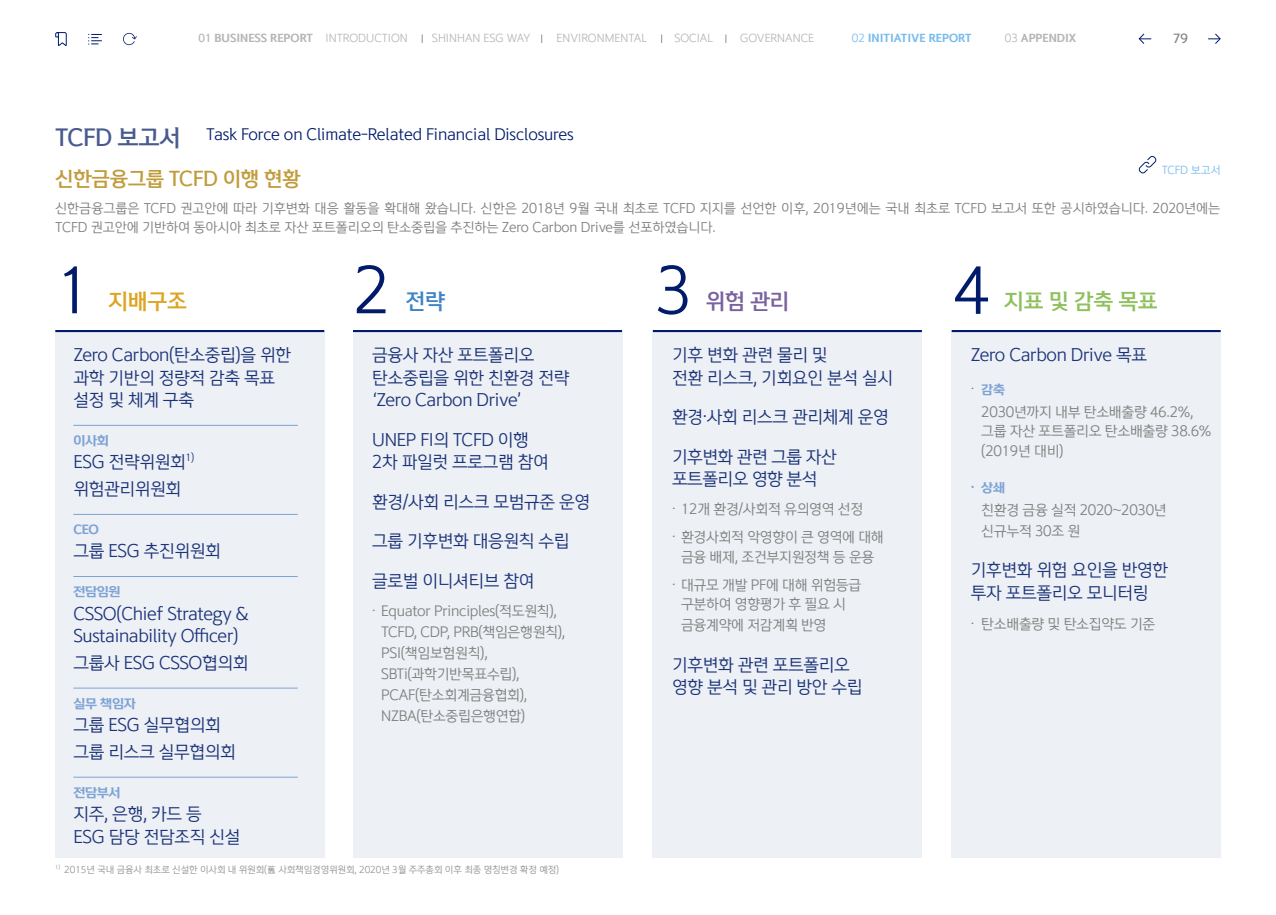
<style>
.page{position:relative;width:1276px;height:915px;background:#fff}
.page>*{position:absolute;margin:0;border:0;box-sizing:border-box;transform-origin:0 0}
.t1{font:300 60px "One Shinhan";color:#011b6a}
.t2{font:500 21px "One Shinhan";color:#8ec05b}
.t3{font:500 21px "One Shinhan";color:#dda421}
.t4{font:500 21px "One Shinhan";color:#7a619f}
.t5{font:500 21px "One Shinhan";color:#3f84c6}
.t6{font:500 19.5px "One Shinhan";letter-spacing:-.02em;color:#c19c3c}
.t7{font:300 16.5px/22.5px "One Shinhan";letter-spacing:-.02em;color:#1a3279}
.t8{font:300 15px "One Shinhan";letter-spacing:-.01em;color:#011b6a}
.t9{font:300 13.5px/21px "One Shinhan";letter-spacing:-.02em;color:#7e7f7e}
.t10{font:300 12.75px/19.5px "One Shinhan";letter-spacing:-.01em;color:#7e7f7e}
.t11{font:700 12px "One Shinhan";letter-spacing:-.02em;color:#7ea3d6}
.t12{font:500 12px "One Shinhan";color:#858585}
.t13{font:300 10.5px "One Shinhan";color:#b5b6b6}
.t14{font:700 10.5px "One Shinhan";color:#b5b6b6}
.t15{font:700 10.5px "One Shinhan";color:#78bced}
.t16{font:300 10.5px "One Shinhan";letter-spacing:-.01em;color:#78bced}
.t17{font:300 9.6px "One Shinhan";color:#1a3279}
.t18{font:300 9px "One Shinhan";letter-spacing:-.01em;color:#939393}
.t19{font:300 5.25px "One Shinhan";color:#939393}
.s1{font-weight:500}
.s2{font-weight:300}
.s3{font-weight:500;font-size:22.5px;color:#495a8f}
.s4{font-weight:300;font-size:13.5px;color:#7e7f7e}
</style>
<div class="page">
<svg style="left:55px;top:32px;width:12px;height:14px"></svg>
<svg style="left:123px;top:33px;width:14px;height:12px"></svg>
<svg style="left:88px;top:34px;width:14px;height:11px"></svg>
<div style="left:653px;top:331px;width:269px;height:526px;background:#edf0f4"></div>
<div style="left:951px;top:331px;width:269px;height:526px;background:#edf0f4"></div>
<div style="left:55px;top:331px;width:269px;height:526px;background:#edf0f4"></div>
<div style="left:353px;top:331px;width:269px;height:526px;background:#edf0f4"></div>
<hr style="left:55px;top:330px;width:269px;height:2px;background:#011b6a">
<hr style="left:353px;top:330px;width:269px;height:2px;background:#011b6a">
<hr style="left:653px;top:330px;width:269px;height:2px;background:#011b6a">
<hr style="left:951px;top:330px;width:269px;height:2px;background:#011b6a">
<hr style="left:73px;top:425px;width:225px;height:1px;background:#7ea3d6">
<hr style="left:73px;top:514px;width:225px;height:1px;background:#7ea3d6">
<hr style="left:73px;top:576px;width:225px;height:1px;background:#7ea3d6">
<hr style="left:73px;top:687px;width:225px;height:1px;background:#7ea3d6">
<hr style="left:73px;top:776px;width:225px;height:1px;background:#7ea3d6">
<svg style="left:1208px;top:33px;width:13px;height:11px"></svg>
<svg style="left:1138px;top:33px;width:13px;height:11px"></svg>
<svg style="left:1138px;top:156px;width:19px;height:18px"></svg>
<p class="t14" style="left:198px;top:32px;width:211px"><span class="s1">01</span> BUSINESS REPORT <span class="s2">INTRODUCTION</span></p>
<p class="t13" style="left:432px;top:32px;width:100px">SHINHAN ESG WAY</p>
<p class="t13" style="left:556px;top:32px;width:92px">ENVIRONMENTAL</p>
<p class="t13" style="left:674px;top:32px;width:40px">SOCIAL</p>
<p class="t13" style="left:740px;top:32px;width:76px">GOVERNANCE</p>
<p class="t15" style="left:852px;top:32px;width:121px"><span class="s2">02</span> INITIATIVE REPORT</p>
<p class="t14" style="left:1004px;top:32px;width:73px"><span class="s2">03</span> APPENDIX</p>
<p class="t12" style="left:1173px;top:31px;width:16px">79</p>
<p class="t8" style="left:55px;top:124px;width:520px"><span class="s3">TCFD 보고서</span> Task Force on Climate-Related Financial Disclosures</p>
<p class="t6" style="left:55px;top:166px;width:247px">신한금융그룹 TCFD 이행 현황</p>
<p class="t10" style="left:55px;top:198px;width:1166px">신한금융그룹은 TCFD 권고안에 따라 기후변화 대응 활동을 확대해 왔습니다. 신한은 2018년 9월 국내 최초로 TCFD 지지를 선언한 이후, 2019년에는 국내 최초로 TCFD 보고서 또한 공시하였습니다. 2020년에는<br>TCFD 권고안에 기반하여 동아시아 최초로 자산 포트폴리오의 탄소중립을 추진하는 Zero Carbon Drive를 선포하였습니다.</p>
<p class="t16" style="left:1161px;top:163px;width:60px">TCFD 보고서</p>
<h1 class="t1" style="left:55px;top:252px;width:39px">1</h1>
<p class="t3" style="left:108px;top:287px;width:80px">지배구조</p>
<p class="t7" style="left:73px;top:344px;width:219px">Zero Carbon(탄소중립)을 위한 과학 기반의 정량적 감축 목표 설정 및 체계 구축</p>
<p class="t11" style="left:73px;top:433px;width:37px">이사회</p>
<p class="t7" style="left:73px;top:451px;width:114px">ESG 전략위원회</p>
<p class="t17" style="left:185px;top:451px;width:10px">1)</p>
<p class="t7" style="left:73px;top:478px;width:109px">위험관리위원회</p>
<p class="t11" style="left:73px;top:522px;width:27px">CEO</p>
<p class="t7" style="left:73px;top:540px;width:149px">그룹 ESG 추진위원회</p>
<p class="t11" style="left:73px;top:584px;width:49px">전담임원</p>
<p class="t7" style="left:73px;top:602px;width:176px">CSSO(Chief Strategy &amp;<br>Sustainability Officer)</p>
<p class="t7" style="left:73px;top:652px;width:177px">그룹사 ESG CSSO협의회</p>
<p class="t11" style="left:73px;top:695px;width:64px">실무 책임자</p>
<p class="t7" style="left:73px;top:711px;width:164px;line-height:27px">그룹 ESG 실무협의회 그룹 리스크 실무협의회</p>
<p class="t11" style="left:73px;top:784px;width:49px">전담부서</p>
<p class="t7" style="left:73px;top:803px;width:168px">지주, 은행, 카드 등<br>ESG 담당 전담조직 신설</p>
<h1 class="t1" style="left:353px;top:252px;width:39px">2</h1>
<p class="t5" style="left:406px;top:287px;width:41px">전략</p>
<p class="t7" style="left:372px;top:344px;width:199px">금융사 자산 포트폴리오 탄소중립을 위한 친환경 전략 ‘Zero Carbon Drive’</p>
<p class="t7" style="left:372px;top:429px;width:178px">UNEP FI의 TCFD 이행<br>2차 파일럿 프로그램 참여</p>
<p class="t7" style="left:372px;top:491px;width:220px">환경/사회 리스크 모범규준 운영</p>
<p class="t7" style="left:372px;top:530px;width:199px">그룹 기후변화 대응원칙 수립</p>
<p class="t7" style="left:372px;top:570px;width:164px">글로벌 이니셔티브 참여</p>
<p class="t9" style="left:381px;top:600px;width:186px;text-indent:-9px">• Equator Principles(적도원칙),<br>TCFD, CDP, PRB(책임은행원칙),<br>PSI(책임보험원칙),<br>SBTi(과학기반목표수립),<br>PCAF(탄소회계금융협회),<br>NZBA(탄소중립은행연합)</p>
<p class="t19" style="left:55px;top:862px;width:6px">1)</p>
<p class="t18" style="left:64px;top:863px;width:496px">2015년 국내 금융사 최초로 신설한 이사회 내 위원회(舊 사회책임경영위원회, 2020년 3월 주주총회 이후 최종 명칭변경 확정 예정)</p>
<h1 class="t1" style="left:655px;top:252px;width:39px">3</h1>
<p class="t4" style="left:705px;top:287px;width:85px">위험 관리</p>
<p class="t7" style="left:672px;top:344px;width:222px">기후 변화 관련 물리 및<br>전환 리스크, 기회요인 분석 실시</p>
<p class="t7" style="left:672px;top:406px;width:218px">환경•사회 리스크 관리체계 운영</p>
<p class="t7" style="left:672px;top:446px;width:166px">기후변화 관련 그룹 자산 포트폴리오 영향 분석</p>
<p class="t9" style="left:672px;top:498px;width:193px">• 12개 환경/사회적 유의영역 선정</p>
<p class="t9" style="left:672px;top:527px;width:213px;line-height:19.5px;text-align:center">• 환경사회적 악영향이 큰 영역에 대해 금융 배제, 조건부지원정책 등 운용</p>
<p class="t9" style="left:672px;top:575px;width:191px;line-height:19.5px;text-align:center">• 대규모 개발 PF에 대해 위험등급 구분하여 영향평가 후 필요 시</p>
<p class="t9" style="left:681px;top:614px;width:147px">금융계약에 저감계획 반영</p>
<p class="t7" style="left:672px;top:653px;width:192px">기후변화 관련 포트폴리오 영향 분석 및 관리 방안 수립</p>
<h1 class="t1" style="left:953px;top:252px;width:39px">4</h1>
<p class="t2" style="left:1004px;top:287px;width:155px">지표 및 감축 목표</p>
<p class="t7" style="left:971px;top:344px;width:178px">Zero Carbon Drive 목표</p>
<p class="t11" style="left:971px;top:381px;width:36px"><span class="s4">•</span> 감축</p>
<p class="t9" style="left:981px;top:402px;width:232px;line-height:19.5px">2030년까지 내부 탄소배출량 46.2%, 그룹 자산 포트폴리오 탄소배출량 38.6% (2019년 대비)</p>
<p class="t11" style="left:971px;top:479px;width:36px">• 상쇄</p>
<p class="t9" style="left:981px;top:499px;width:187px">친환경 금융 실적 2020~2030년 신규누적 30조 원</p>
<p class="t7" style="left:971px;top:559px;width:199px">기후변화 위험 요인을 반영한 투자 포트폴리오 모니터링</p>
<p class="t9" style="left:971px;top:613px;width:186px">• 탄소배출량 및 탄소집약도 기준</p>
</div>
